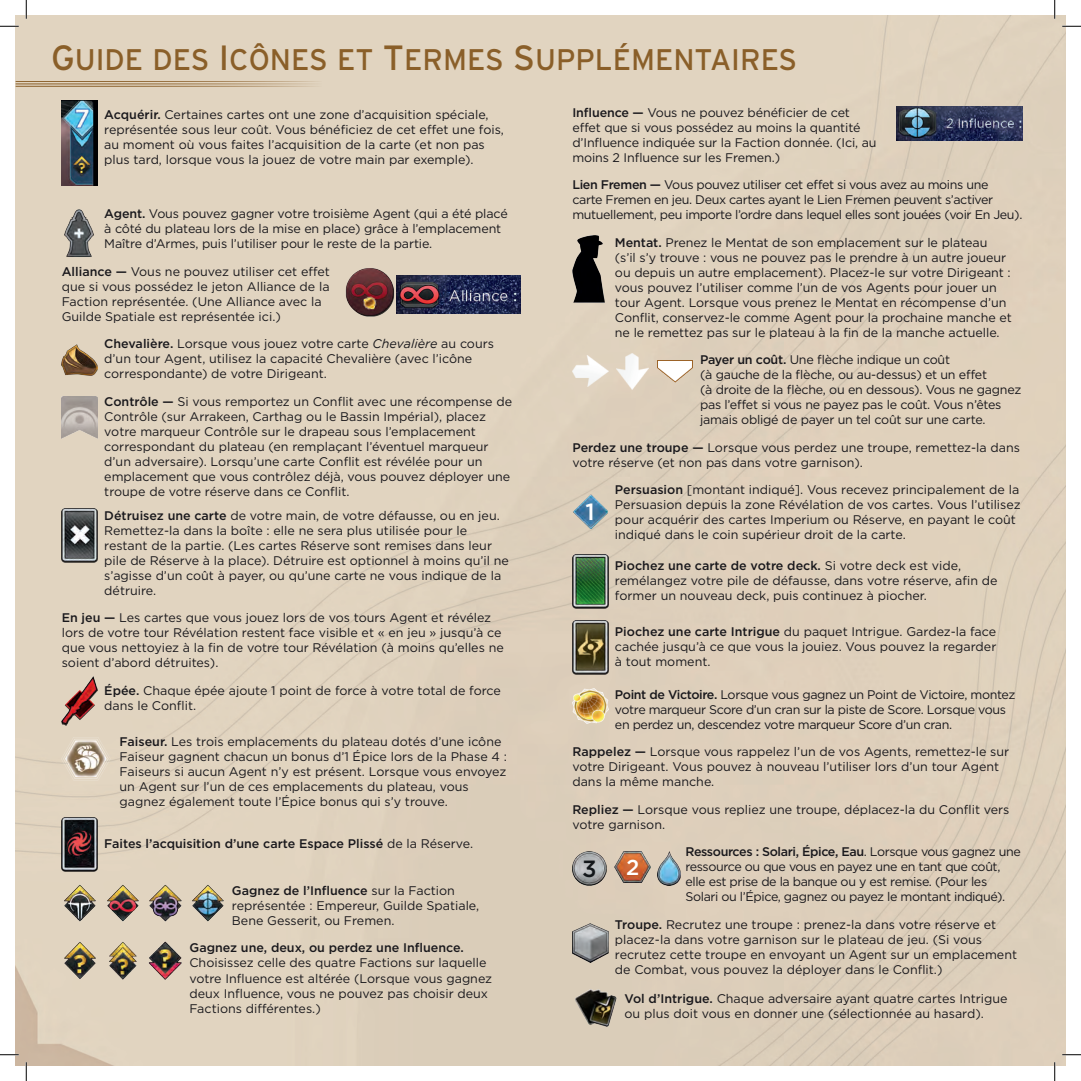
<style>
.page{position:relative;width:1081px;height:1081px;background:#fff}
.page>*{position:absolute;margin:0;border:0;box-sizing:border-box;transform-origin:0 0}
.t1{font:29.75px "Interstate Regular SC850";color:#8a5f29}
.t2{font:500 23.5px "Gotham";color:#13171a}
.t3{font:500 23.38px "Gotham";color:#fff}
.t4{font:500 21.5px "Gotham";color:#fff}
.t5{font:12.5px/15px "Gotham";color:#19181c}
.t6{font:12.5px/15px "Gotham";letter-spacing:-.03em;color:#19181c}
.t7{font:12.5px/15px "Gotham";letter-spacing:-.02em;color:#19181c}
.t8{font:500 12.5px "Gotham";color:#19181c}
.s1{font-size:35px}
.s2{font-weight:500}
.s3{font-style:italic}
.s4{font-weight:400}
</style>
<div class="page">
<div style="left:16px;top:16px;width:1048px;height:1048px;background:#e0d2bd"></div>
<img style="left:62px;top:101px;width:35px;height:84px">
<img style="left:62px;top:208px;width:34px;height:49px">
<img style="left:62px;top:344px;width:35px;height:31px">
<img style="left:62px;top:396px;width:35px;height:42px">
<img style="left:62px;top:508px;width:35px;height:54px">
<img style="left:62px;top:676px;width:35px;height:49px">
<img style="left:62px;top:736px;width:48px;height:44px">
<img style="left:62px;top:817px;width:35px;height:54px">
<img style="left:62px;top:884px;width:37px;height:37px">
<img style="left:104px;top:884px;width:37px;height:37px">
<img style="left:147px;top:884px;width:37px;height:37px">
<img style="left:189px;top:884px;width:37px;height:37px">
<img style="left:62px;top:941px;width:37px;height:37px">
<img style="left:104px;top:941px;width:37px;height:37px">
<img style="left:147px;top:941px;width:37px;height:37px">
<img style="left:572px;top:236px;width:32px;height:66px">
<img style="left:572px;top:355px;width:36px;height:32px">
<img style="left:616px;top:353px;width:32px;height:36px">
<img style="left:657px;top:360px;width:35px;height:23px">
<img style="left:572px;top:494px;width:35px;height:34px">
<img style="left:572px;top:554px;width:36px;height:54px">
<img style="left:572px;top:620px;width:36px;height:54px">
<img style="left:572px;top:688px;width:36px;height:35px">
<img style="left:572px;top:851px;width:34px;height:34px">
<img style="left:614px;top:851px;width:36px;height:31px">
<img style="left:657px;top:851px;width:23px;height:34px">
<img style="left:572px;top:923px;width:36px;height:38px">
<img style="left:572px;top:988px;width:46px;height:37px">
<hr style="left:16px;top:86px;width:306px;height:1px;background:#8a5f29">
<hr style="left:16px;top:81px;width:306px;height:1px;background:#8a5f29">
<hr style="left:16px;top:83px;width:306px;height:1px;background:#8a5f29">
<img style="left:895px;top:107px;width:127px;height:33px">
<img style="left:342px;top:266px;width:56px;height:51px">
<img style="left:396px;top:275px;width:124px;height:39px">
<svg style="left:0;top:25px;width:19px;height:2px"></svg>
<svg style="left:1061px;top:25px;width:19px;height:2px"></svg>
<svg style="left:0;top:1053px;width:19px;height:2px"></svg>
<svg style="left:1061px;top:1053px;width:19px;height:2px"></svg>
<svg style="left:25px;top:0;width:2px;height:19px"></svg>
<svg style="left:25px;top:1061px;width:2px;height:19px"></svg>
<svg style="left:1053px;top:0;width:2px;height:19px"></svg>
<svg style="left:1053px;top:1061px;width:2px;height:19px"></svg>
<h1 class="t1" style="left:51px;top:43px;width:747px"><span class="s1">G</span>UI DE DES <span class="s1">I</span>CÔNES ET <span class="s1">T</span>ERMES <span class="s1">S</span>UPPLÉMENTAI RES</h1>
<p class="t5" style="left:104px;top:107px;width:401px"><span class="s2">Acquérir.</span> Certaines cartes ont une zone d’acquisition spéciale, représentée sous leur coût. Vous bénéficiez de cet effet une fois, au moment où vous faites l’acquisition de la carte (et non pas plus tard, lorsque vous la jouez de votre main par exemple).</p>
<p class="t5" style="left:104px;top:206px;width:405px"><span class="s2">Agent.</span> Vous pouvez gagner votre troisième Agent (qui a été placé à côté du plateau lors de la mise en place) grâce à l’emplacement<br>Maître d’Armes, puis l’utiliser pour le reste de la partie.</p>
<p class="t5" style="left:62px;top:263px;width:270px"><span class="s2">Alliance —</span> Vous ne pouvez utiliser cet effet que si vous possédez le jeton Alliance de la Faction représentée. (Une Alliance avec la Guilde Spatiale est représentée ici.)</p>
<p class="t5" style="left:104px;top:336px;width:391px"><span class="s2">Chevalière.</span> Lorsque vous jouez votre carte <span class="s3">Chevalière</span> au cours d’un tour Agent, utilisez la capacité Chevalière (avec l’icône correspondante) de votre Dirigeant.</p>
<p class="t5" style="left:104px;top:393px;width:409px"><span class="s2">Contrôle —</span> Si vous remportez un Conflit avec une récompense de Contrôle (sur Arrakeen, Carthag ou le Bassin Impérial), placez votre marqueur Contrôle sur le drapeau sous l’emplacement correspondant du plateau (en remplaçant l’éventuel marqueur d’un adversaire). Lorsqu’une carte Conflit est révélée pour un emplacement que vous contrôlez déjà, vous pouvez déployer une troupe de votre réserve dans ce Conflit.</p>
<p class="t5" style="left:104px;top:507px;width:406px"><span class="s2">Détruisez une carte</span> de votre main, de votre défausse, ou en jeu.<br>Remettez-la dans la boîte : elle ne sera plus utilisée pour le restant de la partie. (Les cartes Réserve sont remises dans leur pile de Réserve à la place). Détruire est optionnel à moins qu’il ne s’agisse d’un coût à payer, ou qu’une carte ne vous indique de la détruire.</p>
<p class="t5" style="left:62px;top:609px;width:443px"><span class="s2">En jeu —</span> Les cartes que vous jouez lors de vos tours Agent et révélez lors de votre tour Révélation restent face visible et « en jeu » jusqu’à ce que vous nettoyiez à la fin de votre tour Révélation (à moins qu’elles ne soient d’abord détruites).</p>
<p class="t5" style="left:104px;top:682px;width:398px"><span class="s2">Épée.</span> Chaque épée ajoute 1 point de force à votre total de force dans le Conflit.</p>
<p class="t5" style="left:120px;top:733px;width:389px"><span class="s2">Faiseur.</span> Les trois emplacements du plateau dotés d’une icône Faiseur gagnent chacun un bonus d’1 Épice lors de la Phase 4 :<br>Faiseurs si aucun Agent n’y est présent. Lorsque vous envoyez un Agent sur l’un de ces emplacements du plateau, vous gagnez également toute l’Épice bonus qui s’y trouve.</p>
<p class="t8" style="left:104px;top:835px;width:370px">Faites l’acquisition d’une carte Espace Plissé <span class="s4">de la Réserve.</span></p>
<p class="t5" style="left:232px;top:882px;width:249px"><span class="s2">Gagnez de l’Influence</span> sur la Faction représentée : Empereur, Guilde Spatiale,<br>Bene Gesserit, ou Fremen.</p>
<p class="t8" style="left:189px;top:939px;width:276px">Gagnez une, deux, ou perdez une Influence.</p>
<p class="t5" style="left:189px;top:954px;width:304px">Choisissez celle des quatre Factions sur laquelle votre Influence est altérée (Lorsque vous gagnez deux Influence, vous ne pouvez pas choisir deux Factions différentes.)</p>
<p class="t5" style="left:572px;top:105px;width:305px"><span class="s2">Influence —</span> Vous ne pouvez bénéficier de cet effet que si vous possédez au moins la quantité d’Influence indiquée sur la Faction donnée. (Ici, au moins 2 Influence sur les Fremen.)</p>
<p class="t6" style="left:572px;top:177px;width:451px"><span class="s2">Lien Fremen —</span> Vous pouvez utiliser cet effet si vous avez au moins une<br>carte Fremen en jeu. Deux cartes ayant le Lien Fremen peuvent s’activer mutuellement, peu importe l’ordre dans lequel elles sont jouées (voir En Jeu).</p>
<p class="t5" style="left:614px;top:234px;width:398px"><span class="s2">Mentat.</span> Prenez le Mentat de son emplacement sur le plateau<br>(s’il s’y trouve : vous ne pouvez pas le prendre à un autre joueur ou depuis un autre emplacement). Placez-le sur votre Dirigeant : vous pouvez l’utiliser comme l’un de vos Agents pour jouer un tour Agent. Lorsque vous prenez le Mentat en récompense d’un Conflit, conservez-le comme Agent pour la prochaine manche et ne le remettez pas sur le plateau à la fin de la manche actuelle.</p>
<p class="t7" style="left:699px;top:352px;width:323px"><span class="s2">Payer un coût.</span> Une flèche indique un coût<br>(à gauche de la flèche, ou au-dessus) et un effet<br>(à droite de la flèche, ou en dessous). Vous ne gagnez pas l’effet si vous ne payez pas le coût. Vous n’êtes jamais obligé de payer un tel coût sur une carte.</p>
<p class="t5" style="left:572px;top:439px;width:449px"><span class="s2">Perdez une troupe —</span> Lorsque vous perdez une troupe, remettez-la dans votre réserve (et non pas dans votre garnison).</p>
<h3 class="t3" style="left:585px;top:496px;width:11px">1</h3>
<p class="t5" style="left:614px;top:482px;width:407px"><span class="s2">Persuasion</span> [montant indiqué]. Vous recevez principalement de la Persuasion depuis la zone Révélation de vos cartes. Vous l’utilisez pour acquérir des cartes Imperium ou Réserve, en payant le coût indiqué dans le coin supérieur droit de la carte.</p>
<p class="t5" style="left:614px;top:557px;width:384px"><span class="s2">Piochez une carte de votre deck.</span> Si votre deck est vide, remélangez votre pile de défausse, dans votre réserve, afin de former un nouveau deck, puis continuez à piocher.</p>
<p class="t5" style="left:614px;top:623px;width:383px;text-align:justify"><span class="s2">Piochez une carte Intrigue</span> du paquet Intrigue. Gardez-la face cachée jusqu’à ce que vous la jouiez. Vous pouvez la regarder à tout moment.</p>
<p class="t6" style="left:614px;top:686px;width:402px"><span class="s2">Point de Victoire.</span> Lorsque vous gagnez un Point de Victoire, montez votre marqueur Score d’un cran sur la piste de Score. Lorsque vous en perdez un, descendez votre marqueur Score d’un cran.</p>
<p class="t5" style="left:572px;top:743px;width:438px"><span class="s2">Rappelez —</span> Lorsque vous rappelez l’un de vos Agents, remettez-le sur votre Dirigeant. Vous pouvez à nouveau l’utiliser lors d’un tour Agent dans la même manche.</p>
<p class="t5" style="left:572px;top:801px;width:438px"><span class="s2">Repliez —</span> Lorsque vous repliez une troupe, déplacez-la du Conflit vers votre garnison.</p>
<h2 class="t2" style="left:582px;top:852px;width:16px">3</h2>
<h3 class="t4" style="left:626px;top:852px;width:15px">2</h3>
<p class="t6" style="left:685px;top:843px;width:337px"><span class="s2">Ressources : Solari, Épice, Eau</span>. Lorsque vous gagnez une ressource ou que vous en payez une en tant que coût, elle est prise de la banque ou y est remise. (Pour les Solari ou l’Épice, gagnez ou payez le montant indiqué).</p>
<p class="t5" style="left:614px;top:916px;width:403px"><span class="s2">Troupe.</span> Recrutez une troupe : prenez-la dans votre réserve et placez-la dans votre garnison sur le plateau de jeu. (Si vous recrutez cette troupe en envoyant un Agent sur un emplacement de Combat, vous pouvez la déployer dans le Conflit.)</p>
<p class="t5" style="left:624px;top:990px;width:384px"><span class="s2">Vol d’Intrigue.</span> Chaque adversaire ayant quatre cartes Intrigue ou plus doit vous en donner une (sélectionnée au hasard).</p>
</div>
